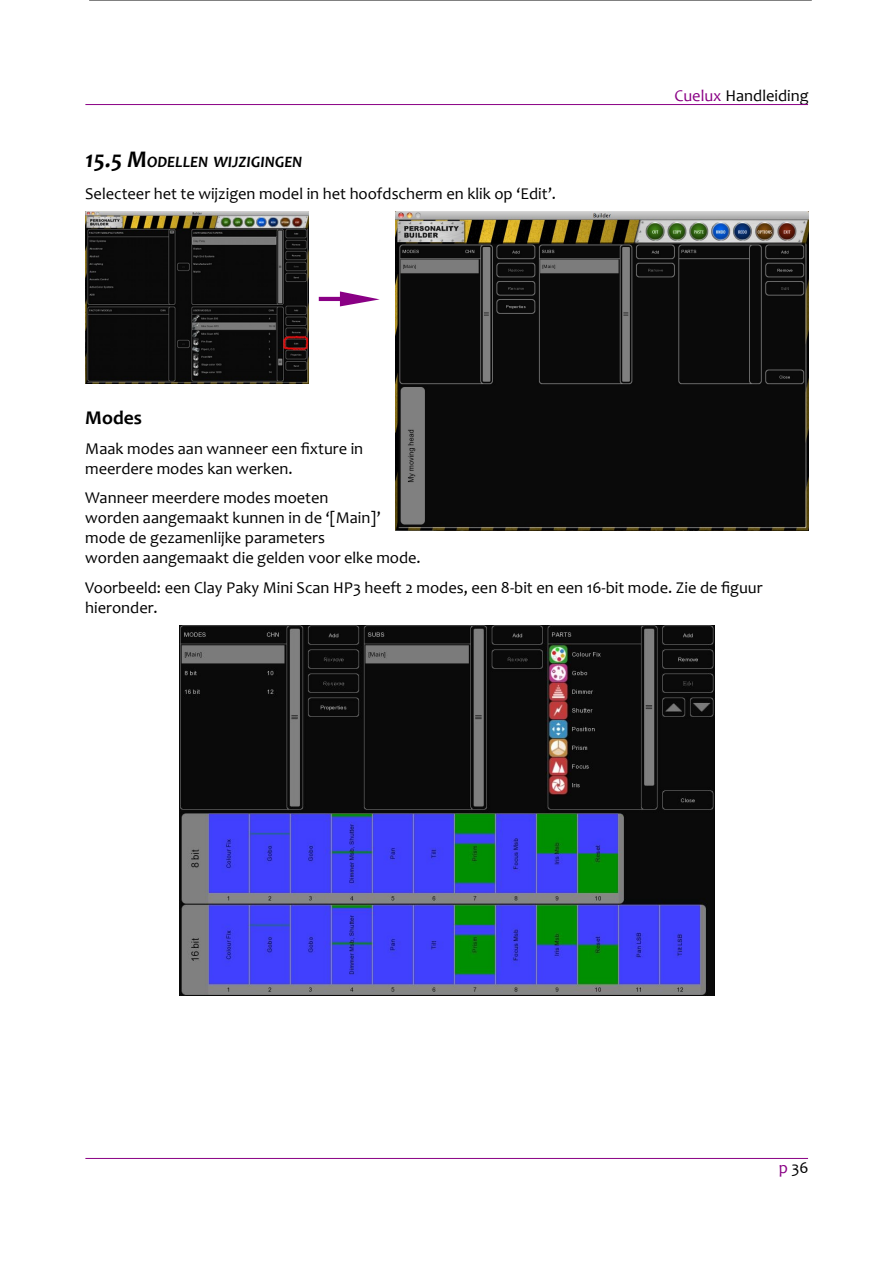
<style>
.page{position:relative;width:893px;height:1263px;background:#fff}
.page>*{position:absolute;margin:0;border:0;box-sizing:border-box;transform-origin:0 0}
.t1{font:700 19.5px "Candara";letter-spacing:.005em;color:#000}
.t2{font:16.5px/20.1px "Candara";color:#000}
.t3{font:italic 700 15.9px "Candara";color:#000}
.s1{font-size:24px}
.s2{color:#8a0085}
</style>
<div class="page">
<img style="left:395px;top:212px;width:413px;height:319px">
<svg style="left:319px;top:291px;width:61px;height:15px"></svg>
<img style="left:85px;top:212px;width:223px;height:172px">
<hr style="left:89px;top:0;width:722px;height:1px;background:#000">
<hr style="left:85px;top:104px;width:723px;height:1px;background:#8a0085">
<hr style="left:85px;top:1158px;width:723px;height:1px;background:#8a0085">
<img style="left:179px;top:625px;width:535px;height:370px">
<p class="t3" style="left:85px;top:152px;width:219px"><span class="s1">15.5 M</span>ODELLEN WIJZIGINGEN</p>
<p class="t2" style="left:85px;top:183px;width:472px">Selecteer het te wijzigen model in het hoofdscherm en klik op ‘Edit’.</p>
<p class="t2" style="left:674px;top:85px;width:136px"><span class="s2">Cuelux</span> Handleiding</p>
<p class="t1" style="left:85px;top:405px;width:58px">Modes</p>
<p class="t2" style="left:85px;top:438px;width:279px">Maak modes aan wanneer een fxture in meerdere modes kan werken.</p>
<p class="t2" style="left:85px;top:487px;width:337px">Wanneer meerdere modes moeten<br>worden aangemaakt kunnen in de ‘[Main]’ mode de gezamenlijke parameters<br>worden aangemaakt die gelden voor elke mode.</p>
<p class="t2" style="left:85px;top:577px;width:678px">Voorbeeld: een Clay Paky Mini Scan HP3 heeft 2 modes, een 8-bit en een 16-bit mode. Zie de fguur hieronder.</p>
<p class="t2" style="left:778px;top:1158px;width:31px"><span class="s2">p</span> 36</p>
</div>
